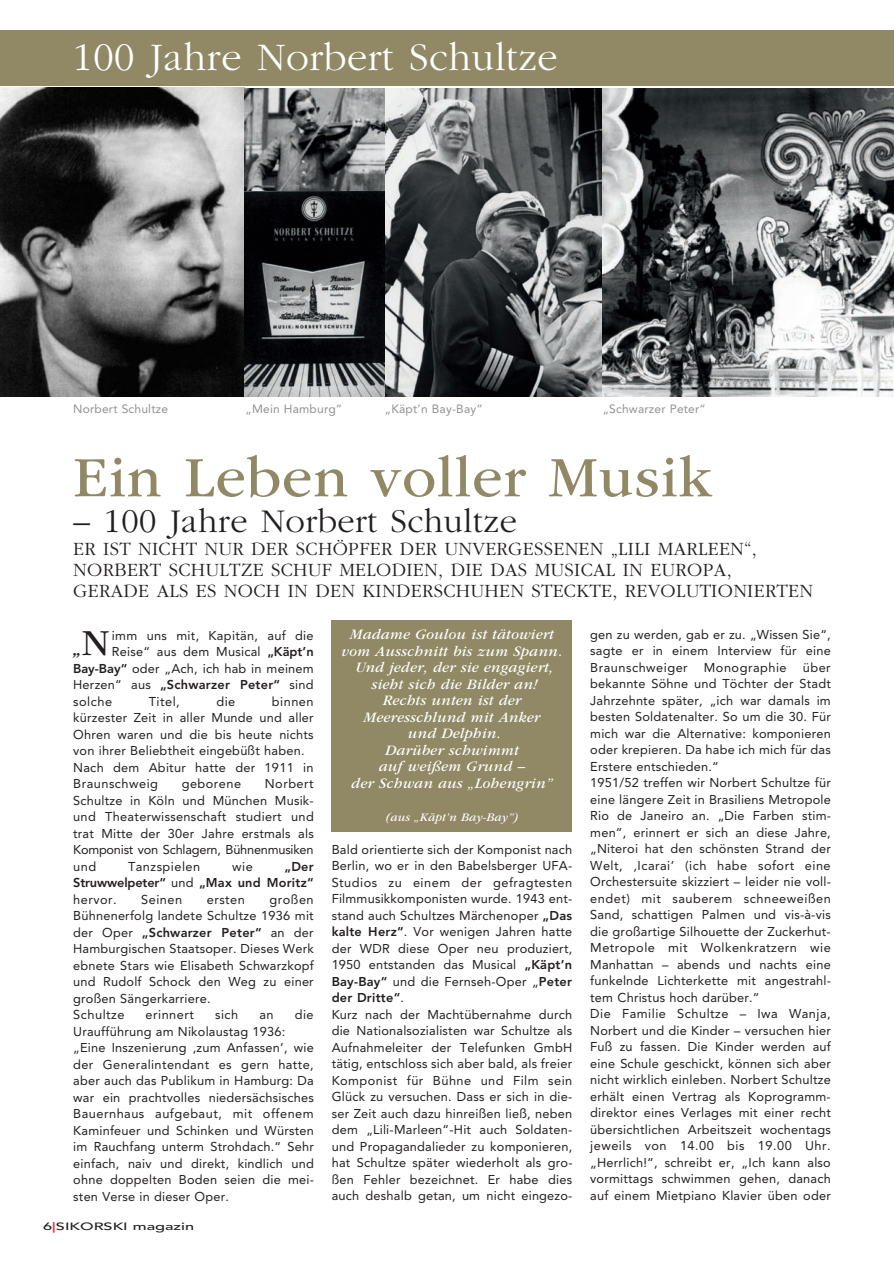
<style>
.page{position:relative;width:894px;height:1264px;background:#fff}
.page>*{position:absolute;margin:0;border:0;box-sizing:border-box;transform-origin:0 0}
.t1{font:59.4px "ITC Garamond Std";letter-spacing:.015em;color:#918965}
.t2{font:300 40.5px "ITC Garamond Std";letter-spacing:.015em;color:#fff}
.t3{font:38.25px "ITC Garamond Std";color:#231f20}
.t4{font:300 34.5px "ITC Garamond Std";letter-spacing:.015em;color:#231f20}
.t5{font:300 19.5px/21px "ITC Garamond Std";letter-spacing:.015em;color:#231f20}
.t6{font:italic 700 16.5px "ITC Garamond Std";color:#231f20}
.t7{font:italic 15px/16.5px "ITC Garamond Std";letter-spacing:.015em;color:#fff;text-align:center}
.t8{font:12.75px/16.5px "Avenir LT Std";letter-spacing:.015em;color:#231f20}
.t9{font:800 12.75px/16.5px "Avenir LT Std";letter-spacing:.02em;color:#231f20;text-align:justify}
.t10{font:12.75px "Avenir LT Std";letter-spacing:.04em;color:#231f20}
.t11{font:12px "Avenir LT Std";letter-spacing:.015em;color:#8f9194}
.t12{font:italic 12px "ITC Garamond Std";letter-spacing:.015em;color:#fff}
.t13{font:500 10.5px "Avenir LT Std";color:#231f20;scale:1.55 1}
.s1{font-weight:800}
.s2{font-weight:400}
.s3{color:#f00}
</style>
<div class="page">
<img style="left:0;top:88px;width:893px;height:309px">
<svg style="left:601px;top:88px;width:292px;height:308px;background:#717375"></svg>
<div style="left:331px;top:620px;width:241px;height:211px;background:#918965"></div>
<svg style="left:244px;top:88px;width:141px;height:104px;background:#737577"></svg>
<svg style="left:244px;top:192px;width:141px;height:204px;background:#3f4143"></svg>
<div style="left:0;top:31px;width:893px;height:55px;background:#918965"></div>
<svg style="left:385px;top:88px;width:216px;height:308px;background:#5e6162"></svg>
<h2 class="t2" style="left:72px;top:42px;width:486px">100 Jahre Norbert Schultze</h2>
<p class="t11" style="left:73px;top:404px;width:96px">Norbert Schultze</p>
<p class="t11" style="left:245px;top:404px;width:98px">„Mein Hamburg“</p>
<p class="t11" style="left:385px;top:404px;width:99px">„Käpt’n Bay-Bay“</p>
<p class="t11" style="left:602px;top:404px;width:104px">„Schwarzer Peter“</p>
<h1 class="t1" style="left:73px;top:456px;width:640px">Ein Leben voller Musik</h1>
<h3 class="t4" style="left:73px;top:508px;width:445px">– 100 Jahre Norbert Schultze</h3>
<h3 class="t5" style="left:73px;top:539px;width:741px">ER IST NICHT NUR DER SCHÖPFER DER UNVERGESSENEN „LILI MARLEEN“,<br>NORBERT SCHULTZE SCHUF MELODIEN, DIE DAS MUSICAL IN EUROPA,<br>GERADE ALS ES NOCH IN DEN KINDERSCHUHEN STECKTE, REVOLUTIONIERTEN</h3>
<p class="t8" style="left:112px;top:628px;width:203px">imm uns mit, Kapitän, auf die</p>
<p class="t8" style="left:112px;top:644px;width:203px">Reise“ aus dem Musical <span class="s1">„Käpt’n</span></p>
<p class="t8" style="left:73px;top:661px;width:242px"><span class="s1">Bay-Bay“</span> oder „Ach, ich hab in meinem</p>
<p class="t9" style="left:73px;top:677px;width:242px"><span class="s2">Herzen“ aus</span> „Schwarzer Peter“ <span class="s2">sind</span></p>
<p class="t8" style="left:73px;top:694px;width:40px">solche</p>
<p class="t8" style="left:149px;top:694px;width:33px">Titel,</p>
<p class="t8" style="left:216px;top:694px;width:20px">die</p>
<h3 class="t3" style="left:82px;top:629px;width:29px">N</h3>
<p class="t6" style="left:73px;top:644px;width:10px">„</p>
<p class="t8" style="left:73px;top:694px;width:242px;text-indent:199px">binnen kürzester Zeit in aller Munde und aller<br>Ohren waren und die bis heute nichts von ihrer Beliebtheit eingebüßt haben.<br>Nach dem Abitur hatte der 1911 in<br>Braunschweig</p>
<p class="t8" style="left:73px;top:776px;width:242px;text-align:justify;text-indent:191px">Norbert Schultze in Köln und München Musik&shy;und Theaterwissenschaft studiert und trat Mitte der 30er Jahre erstmals als Komponist von Schlagern, Bühnenmusiken und</p>
<p class="t10" style="left:182px;top:778px;width:61px">geborene</p>
<p class="t10" style="left:128px;top:861px;width:74px">Tanzspielen</p>
<p class="t8" style="left:232px;top:859px;width:22px">wie</p>
<p class="t9" style="left:73px;top:859px;width:242px;text-indent:211px">„Der Struwwelpeter“ <span class="s2">und</span> „Max und Moritz“ <span class="s2">hervor.</span></p>
<p class="t8" style="left:73px;top:892px;width:242px;text-indent:196px">großen<br>Bühnenerfolg landete Schultze 1936 mit der Oper <span class="s1">„Schwarzer Peter“</span> an der<br>Hamburgischen Staatsoper. Dieses Werk ebnete Stars wie Elisabeth Schwarzkopf und Rudolf Schock den Weg zu einer großen Sängerkarriere.<br>Schultze</p>
<p class="t8" style="left:141px;top:892px;width:42px">Seinen</p>
<p class="t8" style="left:207px;top:892px;width:40px">ersten</p>
<p class="t10" style="left:145px;top:1009px;width:50px">erinnert</p>
<p class="t8" style="left:215px;top:1007px;width:25px">sich</p>
<p class="t8" style="left:259px;top:1007px;width:16px">an</p>
<p class="t8" style="left:295px;top:1007px;width:20px">die</p>
<p class="t8" style="left:73px;top:1024px;width:242px">Uraufführung am Nikolaustag 1936: „Eine Inszenierung ‚zum Anfassen’, wie der Generalintendant es gern hatte, aber auch das Publikum in Hamburg: Da war ein prachtvolles niedersächsisches Bauernhaus aufgebaut, mit offenem Kaminfeuer und Schinken und Würsten im Rauchfang unterm Strohdach.“ Sehr einfach, naiv und direkt, kindlich und ohne doppelten Boden seien die mei&shy;sten Verse in dieser Oper.</p>
<p class="t13" style="left:43px;top:1221px;width:99px">6<span class="s3">|</span>SIKORSKI magazin</p>
<p class="t7" style="left:341px;top:627px;width:222px">Madame Goulou ist tätowiert vom Ausschnitt bis zum Spann.<br>Und jeder, der sie engagiert, sieht sich die Bilder an!<br>Rechts unten ist der<br>Meeresschlund mit Anker<br>und Delphin.<br>Darüber schwimmt<br>auf weißem Grund –<br>der Schwan aus „Lohengrin”</p>
<p class="t12" style="left:385px;top:812px;width:134px">(aus „Käpt’n Bay-Bay”)</p>
<p class="t8" style="left:331px;top:842px;width:242px">Bald orientierte sich der Komponist nach Berlin, wo er in den Babelsberger UFA-Studios zu einem der gefragtesten Filmmusikkomponisten wurde. 1943 ent&shy;stand auch Schultzes Märchenoper <span class="s1">„Das kalte Herz“</span>. Vor wenigen Jahren hatte der WDR diese Oper neu produziert, 1950 entstanden das Musical <span class="s1">„Käpt’n Bay-Bay“</span> und die Fernseh-Oper „<span class="s1">Peter der Dritte“</span>.<br>Kurz nach der Machtübernahme durch die Nationalsozialisten war Schultze als Aufnahmeleiter der Telefunken GmbH tätig, entschloss sich aber bald, als freier Komponist für Bühne und Film sein Glück zu versuchen. Dass er sich in die&shy;ser Zeit auch dazu hinreißen ließ, neben dem „Lili-Marleen“-Hit auch Soldaten&shy;und Propagandalieder zu komponieren, hat Schultze später wiederholt als gro&shy;ßen Fehler bezeichnet. Er habe dies auch deshalb getan, um nicht eingezo-</p>
<p class="t8" style="left:590px;top:627px;width:242px;text-align:justify">gen zu werden, gab er zu. „Wissen Sie“, sagte er in einem Interview für eine Braunschweiger</p>
<p class="t8" style="left:590px;top:660px;width:242px;text-indent:212px">über bekannte Söhne und Töchter der Stadt Jahrzehnte später, „ich war damals im besten Soldatenalter. So um die 30. Für mich war die Alternative: komponieren oder krepieren. Da habe ich mich für das Erstere entschieden.“<br>1951/52 treffen wir Norbert Schultze für eine längere Zeit in Brasiliens Metropole Rio de Janeiro an. „Die Farben stim&shy;men“, erinnert er sich an diese Jahre, „Niteroi hat den schönsten Strand der Welt, ‚Icarai’ (ich habe sofort eine Orchestersuite skizziert – leider nie voll&shy;endet) mit sauberem schneeweißen Sand, schattigen Palmen und vis-à-vis die großartige Silhouette der Zuckerhut-Metropole mit Wolkenkratzern wie Manhattan – abends und nachts eine funkelnde Lichterkette mit angestrahl&shy;tem Christus hoch darüber.“<br>Die Familie Schultze – Iwa Wanja, Norbert und die Kinder – versuchen hier Fuß zu fassen. Die Kinder werden auf eine Schule geschickt, können sich aber nicht wirklich einleben. Norbert Schultze erhält einen Vertrag als Koprogramm&shy;direktor eines Verlages mit einer recht übersichtlichen Arbeitszeit wochentags jeweils von 14.00 bis 19.00 Uhr. „Herrlich!“, schreibt er, „Ich kann also vormittags schwimmen gehen, danach auf einem Mietpiano Klavier üben oder</p>
<p class="t10" style="left:703px;top:662px;width:84px">Monographie</p>
</div>
